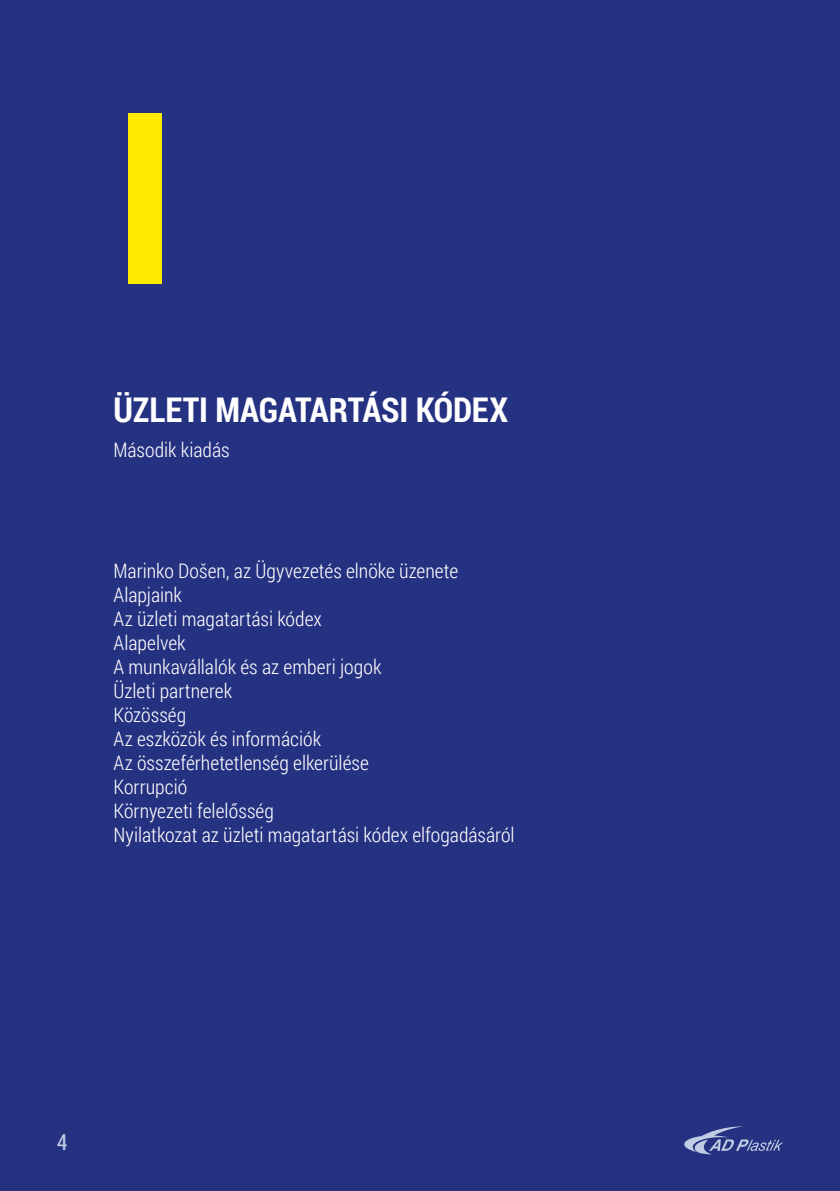
<style>
.page{position:relative;width:840px;height:1191px;background:#fff}
.page>*{position:absolute;margin:0;border:0;box-sizing:border-box;transform-origin:0 0}
.t1{font:700 240px "Roboto Condensed";color:#ffeb00}
.TOC_3{font:700 34px "Roboto Condensed";letter-spacing:-.005em;color:#fff}
.Page{font:22px "Roboto Condensed";color:#c0cce3}
.TOC_4{font:300 20px "Roboto Condensed";color:#fff}
</style>
<div class="page">
<div style="left:0;top:0;width:839px;height:1191px;background:#253181"></div>
<svg style="left:684px;top:1126px;width:98px;height:28px"></svg>
<p class="t1" style="left:113px;top:30px;width:64px">I</p>
<p class="TOC_3" style="left:113px;top:386px;width:396px">ÜZLETI MAGATARTÁSI KÓDEX</p>
<p class="TOC_4" style="left:113px;top:436px;width:117px">Második kiadás</p>
<p class="TOC_4" style="left:113px;top:556px;width:346px">Marinko Došen, az Ügyvezetés elnöke üzenete</p>
<p class="TOC_4" style="left:113px;top:580px;width:70px">Alapjaink</p>
<p class="TOC_4" style="left:113px;top:604px;width:210px">Az üzleti magatartási kódex</p>
<p class="TOC_4" style="left:113px;top:628px;width:74px">Alapelvek</p>
<p class="TOC_4" style="left:113px;top:652px;width:269px">A munkavállalók és az emberi jogok</p>
<p class="TOC_4" style="left:113px;top:676px;width:120px">Üzleti partnerek</p>
<p class="TOC_4" style="left:113px;top:700px;width:74px">Közösség</p>
<p class="TOC_4" style="left:113px;top:724px;width:209px">Az eszközök és információk</p>
<p class="TOC_4" style="left:113px;top:748px;width:257px">Az összeférhetetlenség elkerülése</p>
<p class="TOC_4" style="left:113px;top:772px;width:75px">Korrupció</p>
<p class="TOC_4" style="left:113px;top:796px;width:162px">Környezeti felelősség</p>
<p class="TOC_4" style="left:113px;top:820px;width:402px">Nyilatkozat az üzleti magatartási kódex elfogadásáról</p>
<p class="Page" style="left:57px;top:1127px;width:12px">4</p>
</div>
